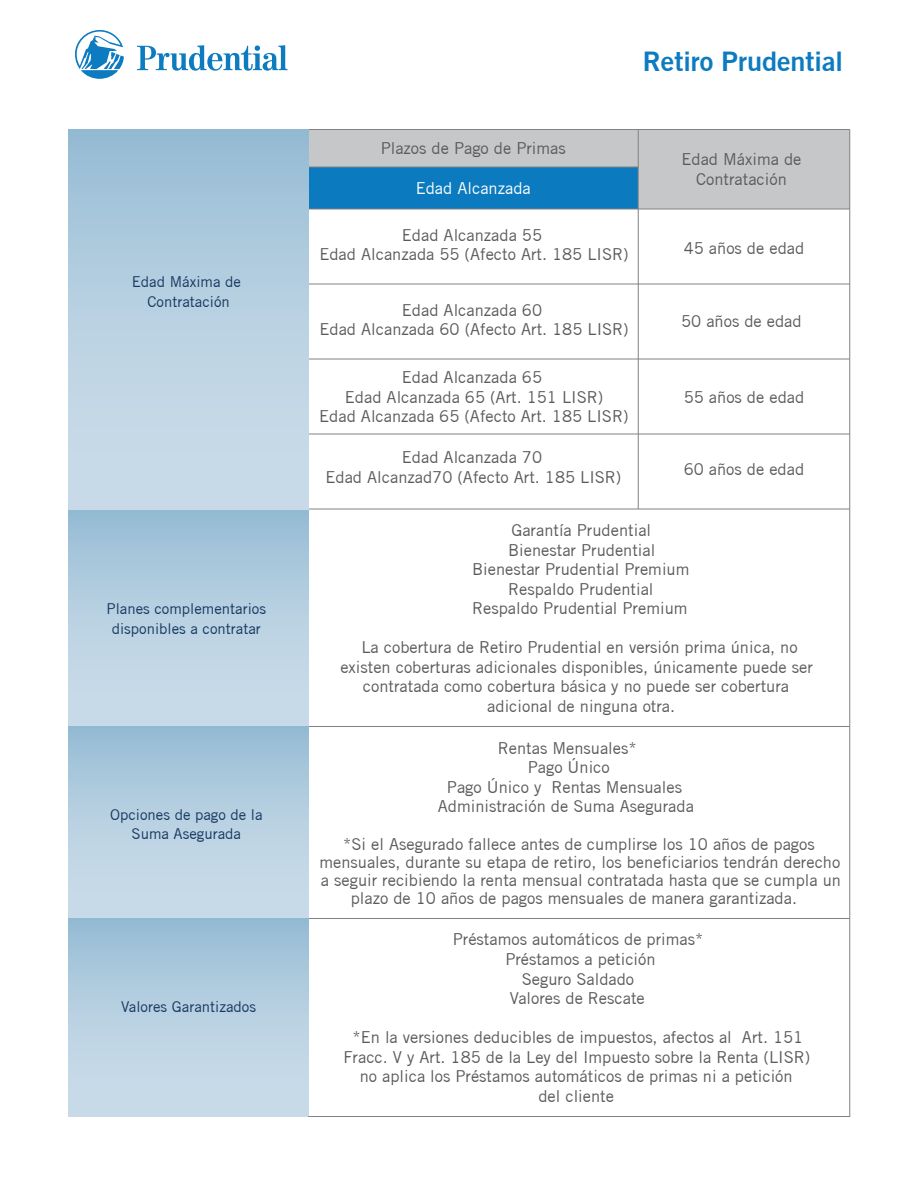
<style>
.page{position:relative;width:918px;height:1188px;background:#fff}
.page>*{position:absolute;margin:0;border:0;box-sizing:border-box;transform-origin:0 0}
.t1{font:700 27px "Prudential Modern";color:#0c7bc0}
.t2{font:16.5px/19.5px "Trade Gothic";color:#595a5c;text-align:center}
.t3{font:16.5px "Trade Gothic";color:#fff}
.t4{font:15px/19.5px "Trade Gothic";color:#15375f;text-align:center}
</style>
<div class="page">
<div style="left:68px;top:509px;width:240px;height:218px;background:linear-gradient(to bottom,#9abed6,#d0dfeb)"></div>
<div style="left:68px;top:727px;width:240px;height:192px;background:linear-gradient(to bottom,#9abfd6,#d0dfeb)"></div>
<div style="left:68px;top:919px;width:240px;height:198px;background:linear-gradient(to bottom,#9bbfd6,#d0dfeb)"></div>
<div style="left:68px;top:130px;width:240px;height:379px;background:linear-gradient(to bottom,#9abed6,#d0e0eb)"></div>
<svg style="left:308px;top:129px;width:542px;height:988px"></svg>
<svg style="left:75px;top:30px;width:49px;height:49px"></svg>
<svg style="left:137px;top:45px;width:151px;height:26px"></svg>
<p class="t4" style="left:132px;top:272px;width:111px">Edad Máxima de<br>Contratación</p>
<p class="t4" style="left:107px;top:599px;width:161px">Planes complementarios disponibles a contratar</p>
<p class="t4" style="left:110px;top:804px;width:154px">Opciones de pago de la<br>Suma Asegurada</p>
<p class="t4" style="left:121px;top:996px;width:136px">Valores Garantizados</p>
<h1 class="t1" style="left:643px;top:44px;width:202px">Retiro Prudential</h1>
<p class="t2" style="left:381px;top:138px;width:187px">Plazos de Pago de Primas</p>
<p class="t3" style="left:416px;top:178px;width:117px">Edad Alcanzada</p>
<p class="t2" style="left:319px;top:225px;width:311px">Edad Alcanzada 55<br>Edad Alcanzada 55 (Afecto Art. 185 LISR)</p>
<p class="t2" style="left:319px;top:300px;width:311px">Edad Alcanzada 60<br>Edad Alcanzada 60 (Afecto Art. 185 LISR)</p>
<p class="t2" style="left:319px;top:367px;width:311px">Edad Alcanzada 65<br>Edad Alcanzada 65 (Art. 151 LISR)<br>Edad Alcanzada 65 (Afecto Art. 185 LISR)</p>
<p class="t2" style="left:681px;top:150px;width:122px">Edad Máxima de<br>Contratación</p>
<p class="t2" style="left:684px;top:238px;width:122px">45 años de edad</p>
<p class="t2" style="left:681px;top:311px;width:122px">50 años de edad</p>
<p class="t2" style="left:684px;top:387px;width:122px">55 años de edad</p>
<p class="t2" style="left:325px;top:447px;width:298px">Edad Alcanzada 70<br>Edad Alcanzad70 (Afecto Art. 185 LISR)</p>
<p class="t2" style="left:472px;top:520px;width:219px">Garantía Prudential<br>Bienestar Prudential<br>Bienestar Prudential Premium<br>Respaldo Prudential<br>Respaldo Prudential Premium</p>
<p class="t2" style="left:340px;top:637px;width:474px">La cobertura de Retiro Prudential en versión prima única, no existen coberturas adicionales disponibles, únicamente puede ser contratada como cobertura básica y no puede ser cobertura adicional de ninguna otra.</p>
<p class="t2" style="left:438px;top:738px;width:258px">Rentas Mensuales*<br>Pago Único<br>Pago Único y Rentas Mensuales<br>Administración de Suma Asegurada</p>
<p class="t2" style="left:343px;top:834px;width:473px">*Si el Asegurado fallece antes de cumplirse los 10 años de pagos</p>
<p class="t2" style="left:319px;top:852px;width:523px">mensuales, durante su etapa de retiro, los beneficiarios tendrán derecho</p>
<p class="t2" style="left:321px;top:870px;width:522px">a seguir recibiendo la renta mensual contratada hasta que se cumpla un</p>
<p class="t2" style="left:351px;top:888px;width:448px">plazo de 10 años de pagos mensuales de manera garantizada.</p>
<p class="t2" style="left:684px;top:459px;width:122px">60 años de edad</p>
<p class="t2" style="left:453px;top:930px;width:252px">Préstamos automáticos de primas*<br>Préstamos a petición<br>Seguro Saldado<br>Valores de Rescate</p>
<p class="t2" style="left:343px;top:1027px;width:468px">*En la versiones deducibles de impuestos, afectos al Art. 151<br>Fracc. V y Art. 185 de la Ley del Impuesto sobre la Renta (LISR) no aplica los Préstamos automáticos de primas ni a petición<br>del cliente</p>
</div>
